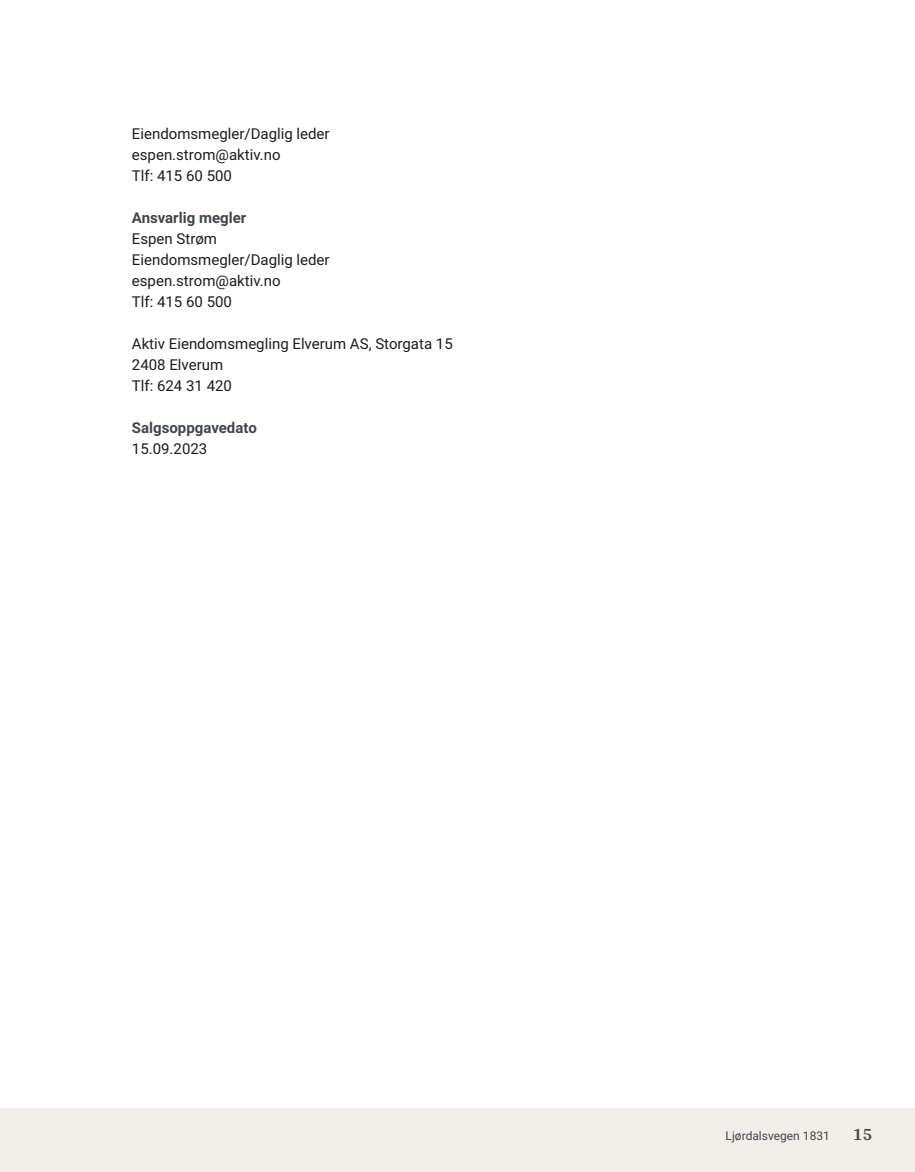
<style>
.page{position:relative;width:915px;height:1172px;background:#fff}
.page>*{position:absolute;margin:0;border:0;box-sizing:border-box;transform-origin:0 0}
.t1{font:700 18px "Arya";color:#414749}
.t2{font:15px/21px "Roboto";color:#1d1d1b}
.t3{font:700 15px "Roboto";color:#414749}
.t4{font:12px "Roboto";color:#414749}
</style>
<div class="page">
<div style="left:0;top:1108px;width:914px;height:64px;background:#f2eeea"></div>
<p class="t2" style="left:132px;top:122px;width:199px">Eiendomsmegler/Daglig leder espen.strom@aktiv.no<br>Tlf: 415 60 500</p>
<p class="t3" style="left:132px;top:207px;width:116px">Ansvarlig megler</p>
<p class="t2" style="left:132px;top:227px;width:199px">Espen Strøm<br>Eiendomsmegler/Daglig leder espen.strom@aktiv.no<br>Tlf: 415 60 500</p>
<p class="t2" style="left:132px;top:332px;width:322px">Aktiv Eiendomsmegling Elverum AS, Storgata 15<br>2408 Elverum<br>Tlf: 624 31 420</p>
<p class="t3" style="left:132px;top:417px;width:126px">Salgsoppgavedato</p>
<p class="t2" style="left:132px;top:437px;width:77px">15.09.2023</p>
<p class="t4" style="left:725px;top:1127px;width:106px">Ljørdalsvegen 1831</p>
<p class="t1" style="left:852px;top:1123px;width:21px">15</p>
</div>
